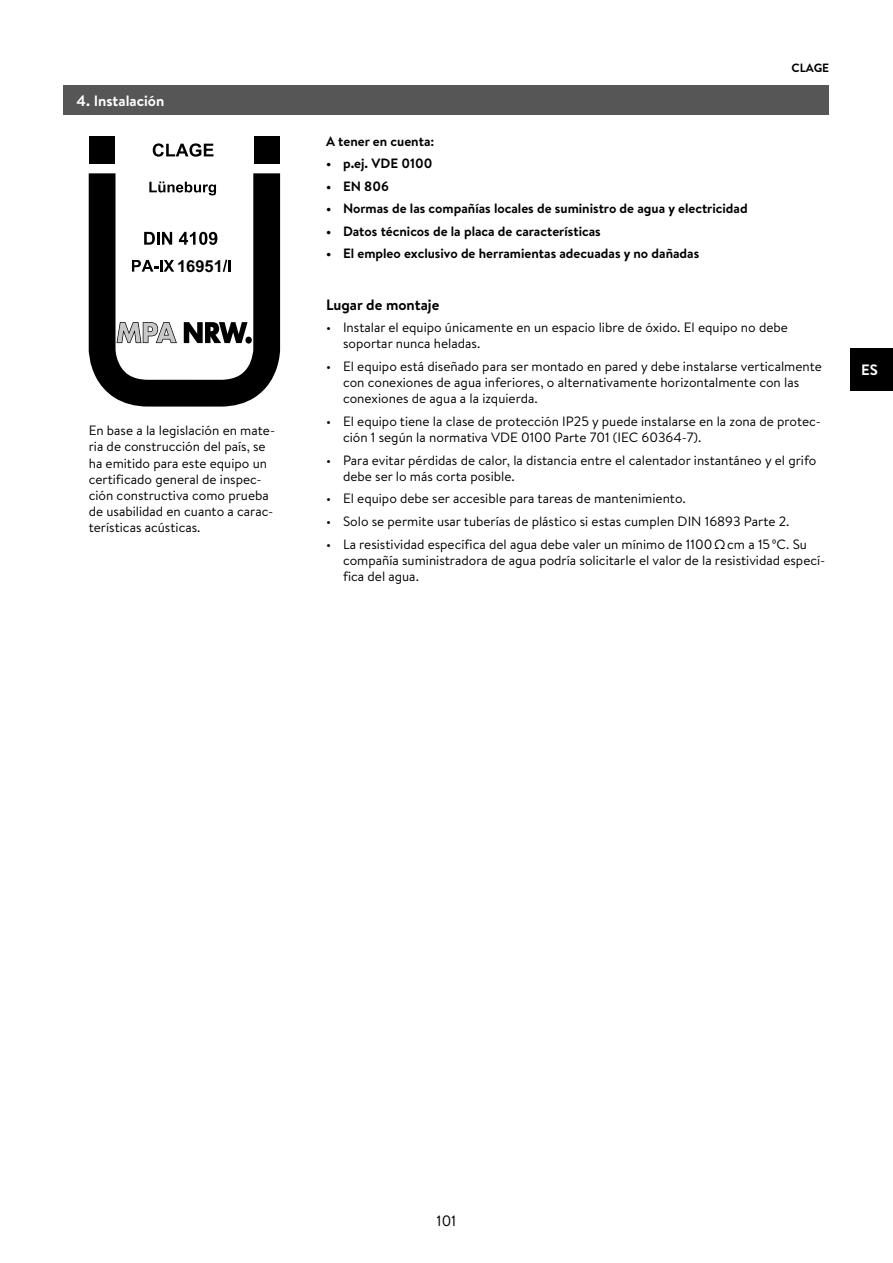
<style>
.page{position:relative;width:893px;height:1263px;background:#fff}
.page>*{position:absolute;margin:0;border:0;box-sizing:border-box;transform-origin:0 0}
.t1{font:700 16.5px "Arial";color:#000}
.t2{font:700 15px "Brandon Text";color:#fff}
.t3{font:700 15px "Brandon Text";color:#000}
.t4{font:15px "Brandon Text";color:#000}
.t5{font:13.5px/16.2px "Brandon Text";color:#000}
.t6{font:700 13.5px "Brandon Text";color:#000}
.t7{font:700 12px "Brandon Text";color:#000}
</style>
<div class="page">
<div style="left:850px;top:349px;width:43px;height:42px;background:#000"></div>
<div style="left:64px;top:85px;width:765px;height:30px;background:#565656"></div>
<div style="left:89px;top:136px;width:25px;height:28px;background:#000"></div>
<div style="left:254px;top:136px;width:26px;height:28px;background:#000"></div>
<svg style="left:153px;top:143px;width:60px;height:14px"></svg>
<svg style="left:89px;top:173px;width:191px;height:234px"></svg>
<p class="t2" style="left:77px;top:90px;width:89px">4. Instalación</p>
<p class="t1" style="left:177px;top:255px;width:47px">16951</p>
<p class="t5" style="left:89px;top:422px;width:188px">En base a la legislación en mate&shy;ria de construcción del país, se ha emitido para este equipo un certificado general de inspec&shy;ción constructiva como prueba de usabilidad en cuanto a carac&shy;terísticas acústicas.</p>
<p class="t6" style="left:326px;top:131px;width:110px">A tener en cuenta:</p>
<p class="t6" style="left:326px;top:154px;width:108px">• p.ej. VDE 0100</p>
<p class="t6" style="left:326px;top:177px;width:64px">• EN 806</p>
<p class="t6" style="left:326px;top:199px;width:423px">• Normas de las compañías locales de suministro de agua y electricidad</p>
<p class="t6" style="left:326px;top:222px;width:276px">• Datos técnicos de la placa de características</p>
<p class="t6" style="left:326px;top:244px;width:375px">• El empleo exclusivo de herramientas adecuadas y no dañadas</p>
<p class="t7" style="left:791px;top:60px;width:39px">CLAGE</p>
<p class="t3" style="left:326px;top:294px;width:115px">Lugar de montaje</p>
<p class="t5" style="left:343px;top:319px;width:446px;text-indent:-17px">• Instalar el equipo únicamente en un espacio libre de óxido. El equipo no debe soportar nunca heladas.</p>
<p class="t5" style="left:343px;top:358px;width:480px;text-indent:-17px">• El equipo está diseñado para ser montado en pared y debe instalarse verticalmente con conexiones de agua inferiores, o alternativamente horizontalmente con las conexiones de agua a la izquierda.</p>
<p class="t5" style="left:343px;top:413px;width:479px;text-indent:-17px">• El equipo tiene la clase de protección IP25 y puede instalarse en la zona de protec&shy;ción 1 según la normativa VDE 0100 Parte 701 (IEC 60364-7).</p>
<p class="t5" style="left:343px;top:452px;width:475px;text-indent:-17px">• Para evitar pérdidas de calor, la distancia entre el calentador instantáneo y el grifo debe ser lo más corta posible.</p>
<p class="t5" style="left:326px;top:490px;width:361px">• El equipo debe ser accesible para tareas de mantenimiento.</p>
<p class="t5" style="left:326px;top:513px;width:465px">• Solo se permite usar tuberías de plástico si estas cumplen DIN 16893 Parte 2.</p>
<p class="t5" style="left:343px;top:536px;width:484px;text-indent:-17px">• La resistividad específica del agua debe valer un mínimo de 1100Ωcm a 15ºC. Su compañía suministradora de agua podría solicitarle el valor de la resistividad especí&shy;fica del agua.</p>
<p class="t2" style="left:861px;top:360px;width:18px">ES</p>
<p class="t4" style="left:437px;top:1210px;width:21px">101</p>
</div>
